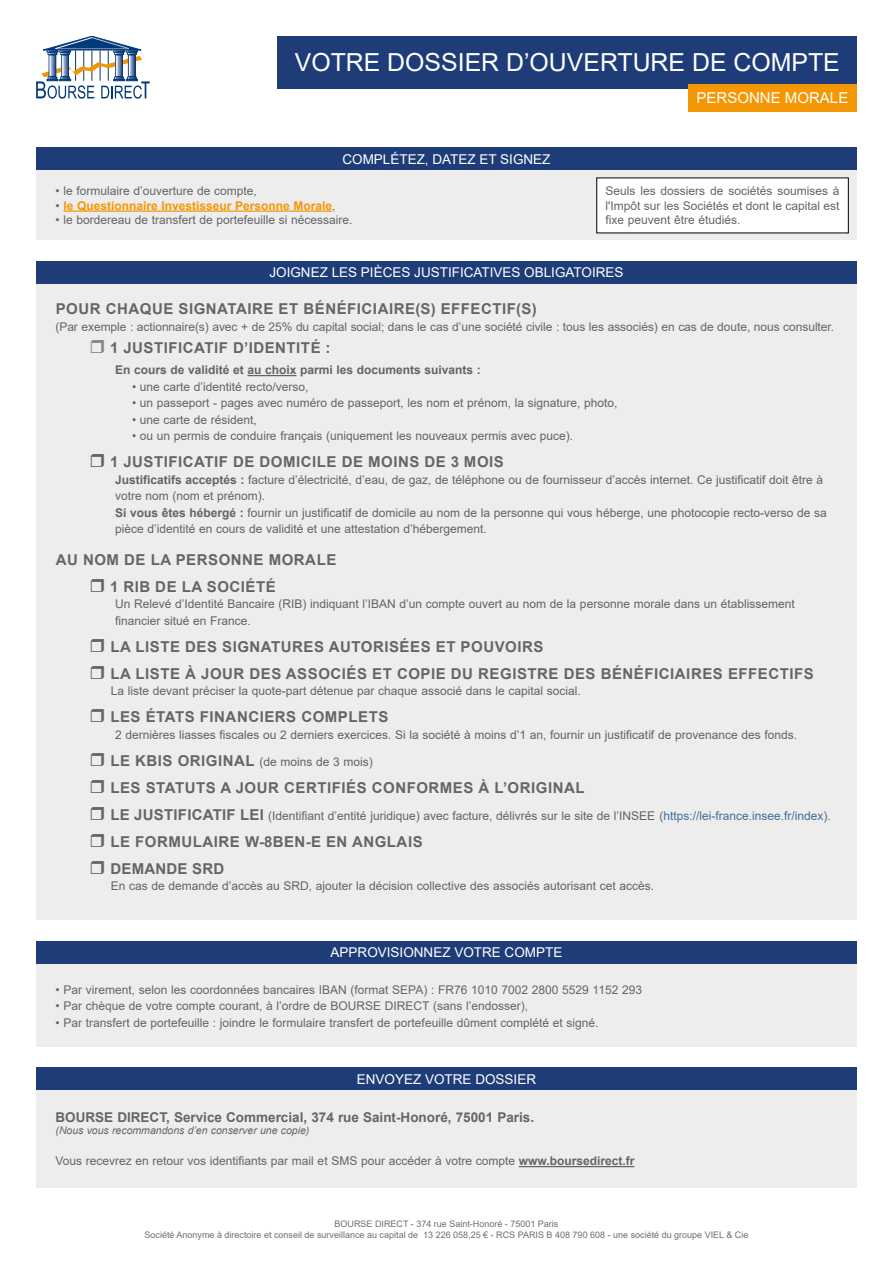
<style>
.page{position:relative;width:893px;height:1263px;background:#fff}
.page>*{position:absolute;margin:0;border:0;box-sizing:border-box;transform-origin:0 0}
.t1{font:24.9px "Arial";color:#fff}
.t2{font:700 15px/27px "Arial";letter-spacing:.035em;color:#646567}
.t3{font:15px "Arial";color:#fff}
.t4{font:13.5px "Arial";color:#fff}
.t5{font:700 13.5px "Arial";color:#646567}
.t6{font:12px/16.5px "Arial";color:#646363}
.t7{font:12px/14.4px "Arial";color:#646567;text-align:justify}
.t8{font:700 12px "Arial";color:#646363}
.t9{font:700 12px "Arial";color:#f49704}
.t10{font:italic 10.5px "Arial";color:#646567}
.t11{font:9px/10.8px "Arial";color:#706f6f;text-align:center}
.s1{font-weight:400;color:#646567}
.s2{font-weight:700}
.s3{font-weight:700;font-size:15px;color:#646567}
.s4{color:#406d9a}
</style>
<div class="page">
<svg style="left:36px;top:36px;width:114px;height:63px"></svg>
<div style="left:278px;top:36px;width:579px;height:52px;background:#1e3d78"></div>
<div style="left:688px;top:84px;width:169px;height:28px;background:#f49704"></div>
<div style="left:36px;top:148px;width:821px;height:92px;background:#ededed"></div>
<hr style="left:63px;top:210px;width:269px;height:2px;background:#f49704">
<div style="left:36px;top:148px;width:821px;height:22px;background:#1e3d78"></div>
<div style="left:36px;top:261px;width:821px;height:659px;background:#ededed"></div>
<hr style="left:247px;top:375px;width:49px;height:1px;background:#646363">
<div style="left:36px;top:261px;width:821px;height:23px;background:#1e3d78"></div>
<div style="left:36px;top:941px;width:821px;height:105px;background:#ededed"></div>
<div style="left:36px;top:941px;width:821px;height:23px;background:#1e3d78"></div>
<div style="left:36px;top:1073px;width:821px;height:115px;background:#ededed"></div>
<hr style="left:519px;top:1166px;width:115px;height:1px;background:#646567">
<div style="left:36px;top:1067px;width:821px;height:23px;background:#1e3d78"></div>
<div style="left:597px;top:178px;width:251px;height:55px;background:#fff"></div>
<h1 class="t1" style="left:295px;top:45px;width:547px">VOTRE DOSSIER D’OUVERTURE DE COMPTE</h1>
<p class="t3" style="left:697px;top:88px;width:153px">PERSONNE MORALE</p>
<p class="t4" style="left:342px;top:150px;width:210px">COMPLÉTEZ, DATEZ ET SIGNEZ</p>
<p class="t7" style="left:55px;top:184px;width:203px">• le formulaire d’ouverture de compte,</p>
<p class="t9" style="left:55px;top:197px;width:281px"><span class="s1">•</span> le Questionnaire Investisseur Personne Morale<span class="s1">,</span></p>
<p class="t7" style="left:55px;top:213px;width:299px">• le bordereau de transfert de portefeuille si nécessaire.</p>
<p class="t7" style="left:605px;top:184px;width:236px">Seuls les dossiers de sociétés soumises à l'Impôt sur les Sociétés et dont le capital est fixe peuvent être étudiés.</p>
<p class="t4" style="left:269px;top:263px;width:356px">JOIGNEZ LES PIÈCES JUSTIFICATIVES OBLIGATOIRES</p>
<p class="t2" style="left:56px;top:296px;width:483px">POUR CHAQUE SIGNATAIRE ET BÉNÉFICIAIRE(S) EFFECTIF(S)</p>
<p class="t7" style="left:55px;top:319px;width:780px">(Par exemple : actionnaire(s) avec + de 25% du capital social; dans le cas d’une société civile : tous les associés) en cas de doute, nous consulter.</p>
<p class="t2" style="left:110px;top:335px;width:222px">1 JUSTIFICATIF D’IDENTITÉ :</p>
<p class="t8" style="left:115px;top:362px;width:367px">En cours de validité et au choix parmi les documents suivants :</p>
<p class="t6" style="left:132px;top:378px;width:178px">• une carte d’identité recto/verso,</p>
<p class="t6" style="left:132px;top:395px;width:487px">• un passeport - pages avec numéro de passeport, les nom et prénom, la signature, photo,</p>
<p class="t6" style="left:132px;top:411px;width:126px">• une carte de résident,</p>
<p class="t6" style="left:132px;top:428px;width:443px">• ou un permis de conduire français (uniquement les nouveaux permis avec puce).</p>
<p class="t2" style="left:110px;top:449px;width:395px">1 JUSTIFICATIF DE DOMICILE DE MOINS DE 3 MOIS</p>
<p class="t6" style="left:115px;top:471px;width:713px"><span class="s2">Justificatifs acceptés :</span> facture d’électricité, d’eau, de gaz, de téléphone ou de fournisseur d’accès internet. Ce justificatif doit être à votre nom (nom et prénom).<br><span class="s2">Si vous êtes hébergé :</span> fournir un justificatif de domicile au nom de la personne qui vous héberge, une photocopie recto-verso de sa pièce d’identité en cours de validité et une attestation d’hébergement.</p>
<p class="t2" style="left:56px;top:546px;width:282px;text-align:center">AU NOM DE LA PERSONNE MORALE<br>1 RIB DE LA SOCIÉTÉ</p>
<p class="t6" style="left:115px;top:596px;width:681px">Un Relevé d’Identité Bancaire (RIB) indiquant l’IBAN d’un compte ouvert au nom de la personne morale dans un établissement financier situé en France.</p>
<p class="t2" style="left:110px;top:633px;width:705px">LA LISTE DES SIGNATURES AUTORISÉES ET POUVOIRS<br>LA LISTE À JOUR DES ASSOCIÉS ET COPIE DU REGISTRE DES BÉNÉFICIAIRES EFFECTIFS</p>
<p class="t6" style="left:111px;top:683px;width:471px">La liste devant préciser la quote-part détenue par chaque associé dans le capital social.</p>
<p class="t2" style="left:110px;top:704px;width:280px">LES ÉTATS FINANCIERS COMPLETS</p>
<p class="t6" style="left:115px;top:726px;width:684px">2 dernières liasses fiscales ou 2 derniers exercices. Si la société à moins d’1 an, fournir un justificatif de provenance des fonds.</p>
<p class="t6" style="left:110px;top:753px;width:264px"><span class="s3">LE KBIS ORIGINAL</span> (de moins de 3 mois)</p>
<p class="t2" style="left:110px;top:774px;width:476px">LES STATUTS A JOUR CERTIFIÉS CONFORMES À L’ORIGINAL</p>
<p class="t6" style="left:110px;top:807px;width:722px"><span class="s3">LE JUSTIFICATIF LEI</span> (Identifiant d’entité juridique) avec facture, délivrés sur le site de l’INSEE (<span class="s4">https://lei-france.insee.fr/index</span>).</p>
<p class="t2" style="left:110px;top:828px;width:314px">LE FORMULAIRE W-8BEN-E EN ANGLAIS<br>DEMANDE SRD</p>
<p class="t6" style="left:111px;top:878px;width:545px">En cas de demande d’accès au SRD, ajouter la décision collective des associés autorisant cet accès.</p>
<p class="t4" style="left:331px;top:943px;width:233px">APPROVISIONNEZ VOTRE COMPTE</p>
<p class="t7" style="left:56px;top:982px;width:588px">• Par virement, selon les coordonnées bancaires IBAN (format SEPA) : FR76 1010 7002 2800 5529 1152 293</p>
<p class="t7" style="left:56px;top:999px;width:474px">• Par chèque de votre compte courant, à l’ordre de BOURSE DIRECT (sans l’endosser),</p>
<p class="t7" style="left:56px;top:1015px;width:544px">• Par transfert de portefeuille : joindre le formulaire transfert de portefeuille dûment complété et signé.</p>
<p class="t4" style="left:357px;top:1070px;width:181px">ENVOYEZ VOTRE DOSSIER</p>
<p class="t5" style="left:55px;top:1107px;width:480px">BOURSE DIRECT, Service Commercial, 374 rue Saint-Honoré, 75001 Paris.</p>
<p class="t10" style="left:55px;top:1124px;width:255px">(Nous vous recommandons d’en conserver une copie)</p>
<p class="t7" style="left:55px;top:1154px;width:580px">Vous recevrez en retour vos identifiants par mail et SMS pour accéder à votre compte <span class="s2">www.boursedirect.fr</span></p>
<p class="t11" style="left:145px;top:1218px;width:605px">BOURSE DIRECT - 374 rue Saint-Honoré - 75001 Paris<br>Société Anonyme à directoire et conseil de surveillance au capital de 13 226 058,25 € - RCS PARIS B 408 790 608 - une société du groupe VIEL &amp; Cie</p>
</div>
